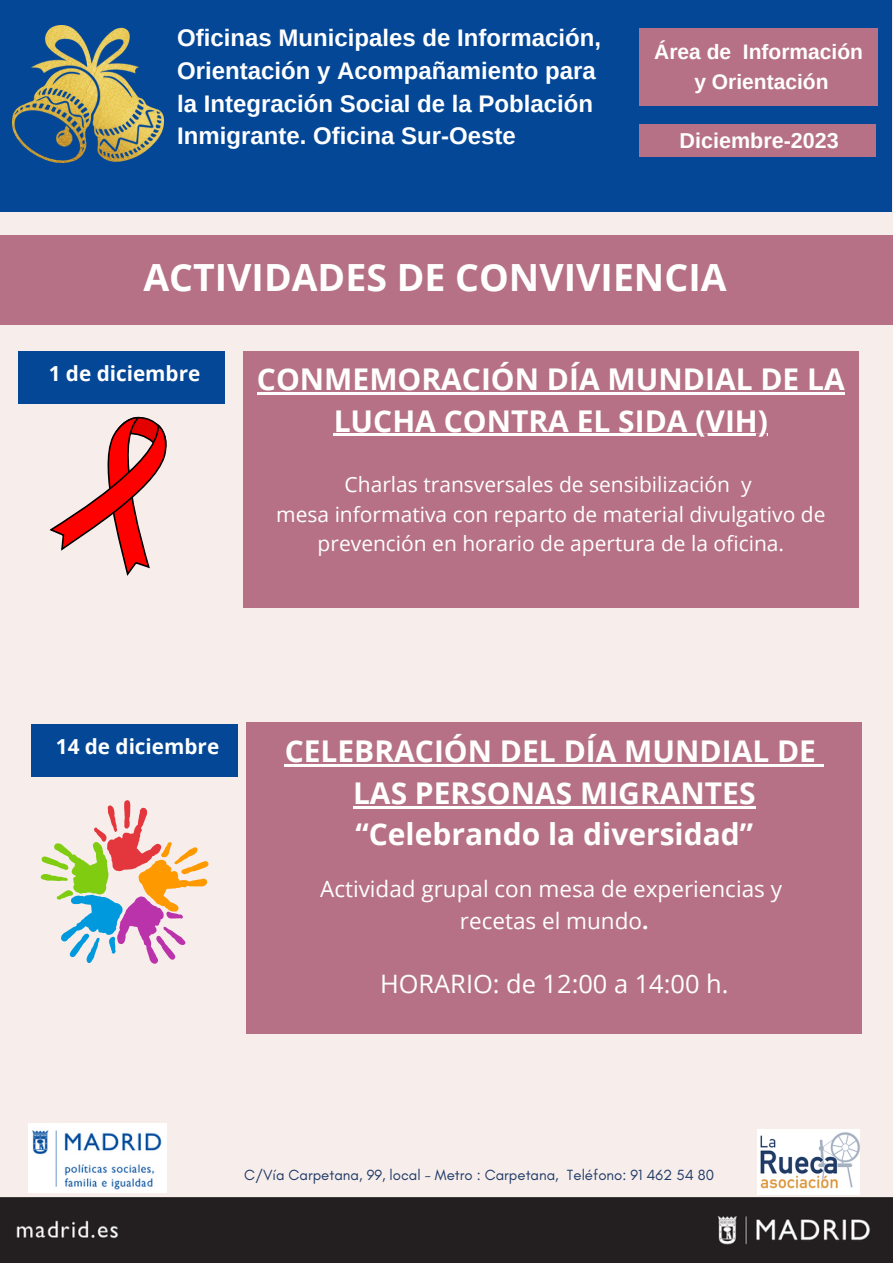
<style>
.page{position:relative;width:893px;height:1264px;background:#fff}
.page>*{position:absolute;margin:0;border:0;box-sizing:border-box;transform-origin:0 0}
.t1{font:700 37.5px "Open Sans";color:#fff}
.t2{font:700 30px/41.5px "Open Sans";color:#fff;text-align:center}
.t3{font:25.35px "Open Sans";color:#fff}
.t4{font:700 24px/32.5px "Arimo";color:#fff}
.t5{font:22.5px "Open Sans";color:#fff}
.t6{font:700 21.45px "Arimo";color:#fff}
.t7{font:21px/29.2px "Open Sans";color:#fff;text-align:center}
.t8{font:700 21px "Arimo";color:#fff}
.t9{font:700 20.7px "Open Sans";color:#fff}
.t10{font:15px "Glacial Indifference";color:#1f3a68}
.s1{font-weight:700}
</style>
<div class="page">
<div style="left:0;top:0;width:892px;height:1262px;background:#f7eeeb"></div>
<div style="left:0;top:1197px;width:892px;height:65px;background:#231f20"></div>
<img style="left:757px;top:1129px;width:102px;height:64px">
<div style="left:0;top:0;width:892px;height:212px;background:#044797"></div>
<div style="left:639px;top:28px;width:238px;height:78px;background:#b67186"></div>
<div style="left:639px;top:124px;width:236px;height:33px;background:#b67186"></div>
<div style="left:18px;top:351px;width:206px;height:53px;background:#044797"></div>
<div style="left:0;top:235px;width:892px;height:89px;background:#b67186"></div>
<img style="left:12px;top:25px;width:151px;height:137px">
<img style="left:29px;top:1123px;width:138px;height:69px">
<div style="left:243px;top:351px;width:615px;height:257px;background:#b67186"></div>
<svg style="left:49px;top:416px;width:118px;height:160px"></svg>
<hr style="left:257px;top:392px;width:587px;height:2px;background:#fff">
<hr style="left:333px;top:434px;width:435px;height:2px;background:#fff">
<div style="left:246px;top:722px;width:615px;height:311px;background:#b67186"></div>
<div style="left:31px;top:724px;width:206px;height:53px;background:#044797"></div>
<hr style="left:285px;top:764px;width:531px;height:2px;background:#fff">
<svg style="left:816px;top:764px;width:7px;height:2px"></svg>
<hr style="left:353px;top:806px;width:402px;height:2px;background:#fff">
<svg style="left:41px;top:800px;width:168px;height:163px"></svg>
<p class="t4" style="left:177px;top:22px;width:425px">Oficinas Municipales de Información,</p>
<p class="t4" style="left:177px;top:54px;width:420px">Orientación y Acompañamiento para</p>
<p class="t4" style="left:177px;top:87px;width:417px">la Integración Social de la Población<br>Inmigrante. Oficina Sur-Oeste</p>
<p class="t8" style="left:654px;top:40px;width:210px">Área de Información</p>
<p class="t8" style="left:694px;top:69px;width:135px">y Orientación</p>
<p class="t6" style="left:679px;top:129px;width:161px">Diciembre-2023</p>
<p class="t1" style="left:143px;top:251px;width:584px">ACTIVIDADES DE CONVIVIENCIA</p>
<p class="t9" style="left:49px;top:358px;width:153px">1 de diciembre</p>
<p class="t2" style="left:257px;top:357px;width:589px">CONMEMORACIÓN DÍA MUNDIAL DE LA<br>LUCHA CONTRA EL SIDA (VIH)</p>
<p class="t7" style="left:344px;top:469px;width:408px">Charlas transversales de sensibilización y</p>
<p class="t7" style="left:276px;top:498px;width:550px">mesa informativa con reparto de material divulgativo de prevención en horario de apertura de la oficina.</p>
<p class="t9" style="left:56px;top:731px;width:165px">14 de diciembre</p>
<p class="t2" style="left:285px;top:729px;width:533px">CELEBRACIÓN DEL DÍA MUNDIAL DE</p>
<p class="t2" style="left:353px;top:771px;width:404px">LAS PERSONAS MIGRANTES</p>
<p class="t2" style="left:355px;top:813px;width:399px">“Celebrando la diversidad”</p>
<p class="t5" style="left:320px;top:873px;width:463px">Actividad grupal con mesa de experiencias y</p>
<p class="t5" style="left:460px;top:904px;width:190px">recetas el mundo<span class="s1">.</span></p>
<p class="t3" style="left:380px;top:965px;width:350px">HORARIO: de 12:00 a 14:00 h.</p>
<p class="t10" style="left:244px;top:1165px;width:471px">C/Vía Carpetana, 99, local - Metro : Carpetana, Teléfono: 91 462 54 80</p>
</div>
